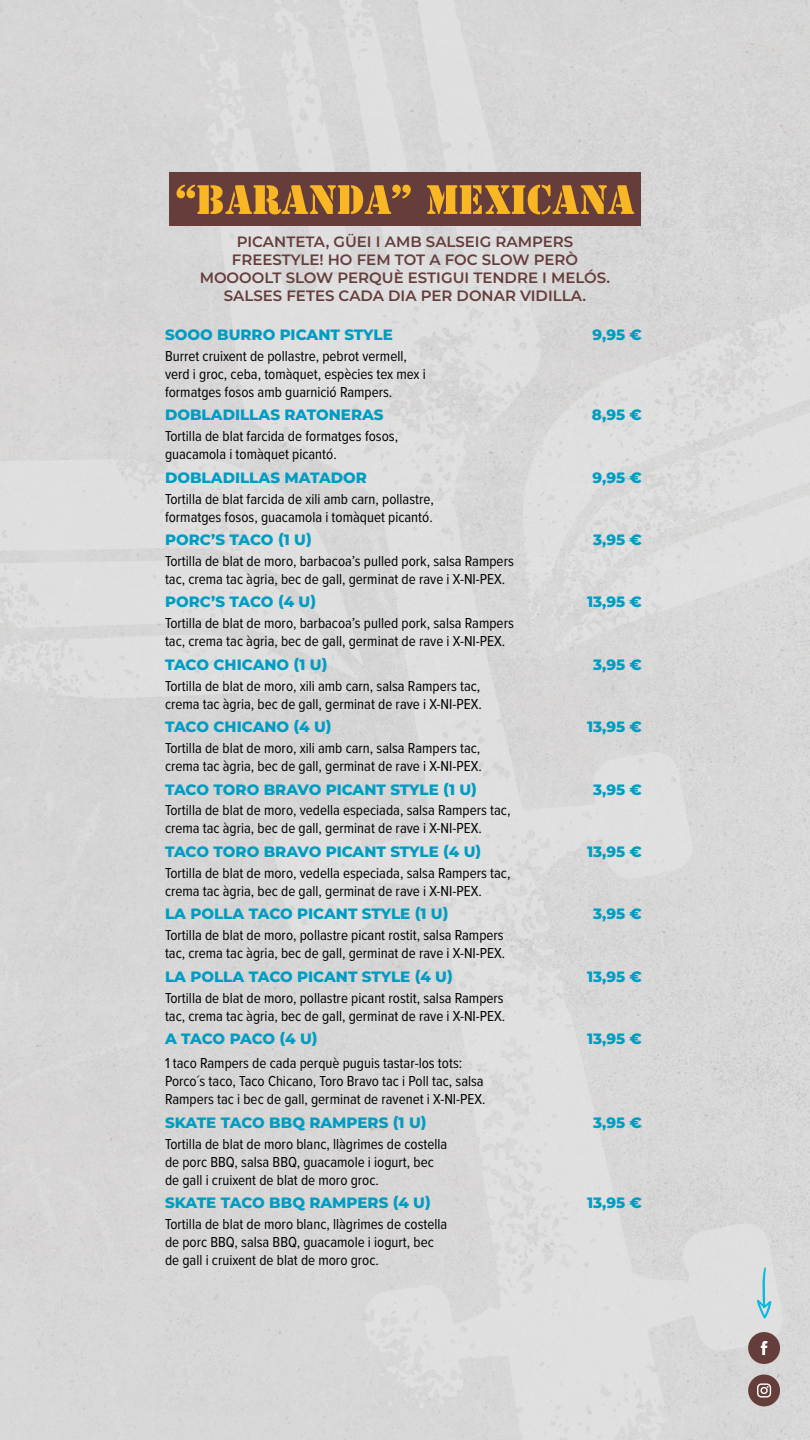
<style>
.page{position:relative;width:810px;height:1440px;background:#d8d8d7}
.page>*{position:absolute;margin:0;border:0;box-sizing:border-box;transform-origin:0 0}
.t1{font:52.5px "Stencil";color:#fab725}
.t2{font:15px/18px "Proxima Nova Cond";color:#000}
.t3{font:800 15px "Montserrat";color:#009dc3}
.t4{font:600 15px/18px "Montserrat";color:#653d3b;text-align:center}
</style>
<div class="page">
<div style="left:748px;top:1375px;width:32px;height:31px;background:#653d3b;border-radius:50%"></div>
<svg style="left:757px;top:1383px;width:14px;height:15px"></svg>
<div style="left:748px;top:1332px;width:32px;height:32px;background:#653d3b;border-radius:50%"></div>
<svg style="left:761px;top:1341px;width:6px;height:14px"></svg>
<svg style="left:757px;top:1267px;width:14px;height:52px"></svg>
<div style="left:169px;top:172px;width:472px;height:54px;background:#653d3b"></div>
<h1 class="t1" style="left:175px;top:172px;width:461px">“BARANDA” MEXICANA</h1>
<p class="t4" style="left:200px;top:232px;width:412px">PICANTETA, GÜEI I AMB SALSEIG RAMPERS FREESTYLE! HO FEM TOT A FOC SLOW PERÒ MOOOOLT SLOW PERQUÈ ESTIGUI TENDRE I MELÓS.<br>SALSES FETES CADA DIA PER DONAR VIDILLA.</p>
<p class="t3" style="left:165px;top:324px;width:229px">SOOO BURRO PICANT STYLE</p>
<p class="t3" style="left:593px;top:324px;width:51px">9,95 €</p>
<p class="t2" style="left:165px;top:346px;width:263px">Burret cruixent de pollastre, pebrot vermell, verd i groc, ceba, tomàquet, espècies tex mex i formatges fosos amb guarnició Rampers.</p>
<p class="t3" style="left:165px;top:404px;width:220px">DOBLADILLAS RATONERAS</p>
<p class="t3" style="left:592px;top:404px;width:52px">8,95 €</p>
<p class="t2" style="left:165px;top:427px;width:235px">Tortilla de blat farcida de formatges fosos, guacamola i tomàquet picantó.</p>
<p class="t3" style="left:165px;top:466px;width:203px">DOBLADILLAS MATADOR</p>
<p class="t3" style="left:593px;top:466px;width:51px">9,95 €</p>
<p class="t2" style="left:165px;top:489px;width:270px">Tortilla de blat farcida de xili amb carn, pollastre, formatges fosos, guacamola i tomàquet picantó.</p>
<p class="t3" style="left:165px;top:529px;width:148px">PORC’S TACO (1 U)</p>
<p class="t3" style="left:593px;top:529px;width:50px">3,95 €</p>
<p class="t2" style="left:165px;top:551px;width:350px">Tortilla de blat de moro, barbacoa’s pulled pork, salsa Rampers tac, crema tac àgria, bec de gall, germinat de rave i X-NI-PEX.</p>
<p class="t3" style="left:165px;top:591px;width:153px">PORC’S TACO (4 U)</p>
<p class="t3" style="left:587px;top:591px;width:56px">13,95 €</p>
<p class="t2" style="left:165px;top:614px;width:350px">Tortilla de blat de moro, barbacoa’s pulled pork, salsa Rampers tac, crema tac àgria, bec de gall, germinat de rave i X-NI-PEX.</p>
<p class="t3" style="left:165px;top:654px;width:164px">TACO CHICANO (1 U)</p>
<p class="t3" style="left:593px;top:654px;width:50px">3,95 €</p>
<p class="t2" style="left:165px;top:676px;width:318px">Tortilla de blat de moro, xili amb carn, salsa Rampers tac, crema tac àgria, bec de gall, germinat de rave i X-NI-PEX.</p>
<p class="t3" style="left:165px;top:716px;width:168px">TACO CHICANO (4 U)</p>
<p class="t3" style="left:587px;top:716px;width:56px">13,95 €</p>
<p class="t2" style="left:165px;top:738px;width:318px">Tortilla de blat de moro, xili amb carn, salsa Rampers tac, crema tac àgria, bec de gall, germinat de rave i X-NI-PEX.</p>
<p class="t3" style="left:165px;top:778px;width:314px">TACO TORO BRAVO PICANT STYLE (1 U)</p>
<p class="t3" style="left:593px;top:778px;width:50px">3,95 €</p>
<p class="t2" style="left:165px;top:801px;width:347px">Tortilla de blat de moro, vedella especiada, salsa Rampers tac, crema tac àgria, bec de gall, germinat de rave i X-NI-PEX.</p>
<p class="t3" style="left:165px;top:841px;width:318px">TACO TORO BRAVO PICANT STYLE (4 U)</p>
<p class="t3" style="left:587px;top:841px;width:56px">13,95 €</p>
<p class="t2" style="left:165px;top:863px;width:347px">Tortilla de blat de moro, vedella especiada, salsa Rampers tac, crema tac àgria, bec de gall, germinat de rave i X-NI-PEX.</p>
<p class="t3" style="left:165px;top:903px;width:285px">LA POLLA TACO PICANT STYLE (1 U)</p>
<p class="t3" style="left:593px;top:903px;width:50px">3,95 €</p>
<p class="t2" style="left:165px;top:926px;width:342px">Tortilla de blat de moro, pollastre picant rostit, salsa Rampers tac, crema tac àgria, bec de gall, germinat de rave i X-NI-PEX.</p>
<p class="t3" style="left:165px;top:965px;width:289px">LA POLLA TACO PICANT STYLE (4 U)</p>
<p class="t3" style="left:587px;top:965px;width:56px">13,95 €</p>
<p class="t2" style="left:165px;top:988px;width:342px">Tortilla de blat de moro, pollastre picant rostit, salsa Rampers tac, crema tac àgria, bec de gall, germinat de rave i X-NI-PEX.</p>
<p class="t3" style="left:165px;top:1028px;width:154px">A TACO PACO (4 U)</p>
<p class="t3" style="left:587px;top:1028px;width:56px">13,95 €</p>
<p class="t2" style="left:165px;top:1054px;width:322px">1 taco Rampers de cada perquè puguis tastar-los tots:<br>Porco´s taco, Taco Chicano, Toro Bravo tac i Poll tac, salsa<br>Rampers tac i bec de gall, germinat de ravenet i X-NI-PEX.</p>
<p class="t3" style="left:165px;top:1111px;width:263px">SKATE TACO BBQ RAMPERS (1 U)</p>
<p class="t3" style="left:593px;top:1111px;width:50px">3,95 €</p>
<p class="t2" style="left:165px;top:1134px;width:284px">Tortilla de blat de moro blanc, llàgrimes de costella de porc BBQ, salsa BBQ, guacamole i iogurt, bec de gall i cruixent de blat de moro groc.</p>
<p class="t3" style="left:165px;top:1192px;width:267px">SKATE TACO BBQ RAMPERS (4 U)</p>
<p class="t3" style="left:587px;top:1192px;width:56px">13,95 €</p>
<p class="t2" style="left:165px;top:1214px;width:284px">Tortilla de blat de moro blanc, llàgrimes de costella de porc BBQ, salsa BBQ, guacamole i iogurt, bec de gall i cruixent de blat de moro groc.</p>
</div>
